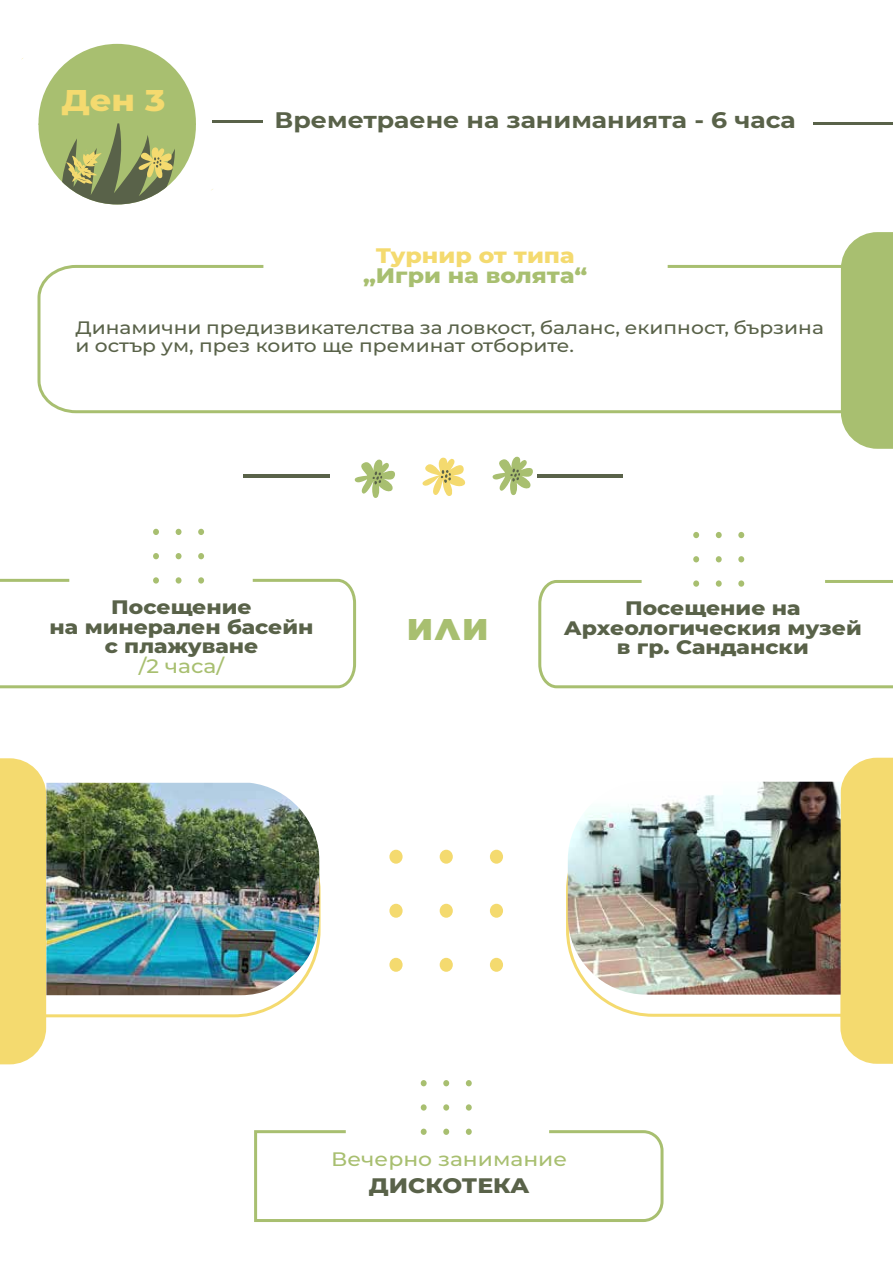
<style>
.page{position:relative;width:893px;height:1263px;background:#fff}
.page>*{position:absolute;margin:0;border:0;box-sizing:border-box;transform-origin:0 0}
.t1{font:800 30px "Montserrat";color:#f4da6f;scale:1.12 1}
.t2{font:900 30px "Montserrat";color:#a8bf70;scale:1.05 1}
.t3{font:700 22.5px "Montserrat";color:#596249;scale:1.12 1}
.t4{font:800 21px "Montserrat";color:#a8bf70;scale:1.12 1}
.t5{font:800 21px "Montserrat";color:#f4da6f;scale:1.12 1}
.t6{font:800 21px "Montserrat";color:#596249;scale:1.12 1}
.t7{font:800 19.5px/19.5px "Montserrat";color:#596249;text-align:center;scale:1.12 1}
.t8{font:500 19.5px "Montserrat";color:#a8bf70;scale:1.12 1}
.t9{font:500 18px/18px "Montserrat";color:#596249;scale:1.12 1}
</style>
<div class="page">
<svg style="left:421px;top:1080px;width:6px;height:6px"></svg>
<svg style="left:443px;top:1080px;width:6px;height:6px"></svg>
<svg style="left:466px;top:1080px;width:6px;height:6px"></svg>
<svg style="left:421px;top:1104px;width:6px;height:6px"></svg>
<svg style="left:443px;top:1104px;width:6px;height:6px"></svg>
<svg style="left:466px;top:1104px;width:6px;height:6px"></svg>
<svg style="left:254px;top:1130px;width:409px;height:92px"></svg>
<svg style="left:39px;top:44px;width:157px;height:160px"></svg>
<hr style="left:212px;top:120px;width:50px;height:3px;background:#596249">
<hr style="left:813px;top:122px;width:80px;height:3px;background:#596249">
<div style="left:389px;top:850px;width:14px;height:14px;background:#f4da6f;border-radius:50%"></div>
<div style="left:440px;top:850px;width:13px;height:14px;background:#f4da6f;border-radius:50%"></div>
<div style="left:490px;top:850px;width:13px;height:14px;background:#f4da6f;border-radius:50%"></div>
<div style="left:389px;top:904px;width:14px;height:14px;background:#f4da6f;border-radius:50%"></div>
<div style="left:440px;top:904px;width:13px;height:14px;background:#f4da6f;border-radius:50%"></div>
<div style="left:490px;top:904px;width:13px;height:14px;background:#f4da6f;border-radius:50%"></div>
<div style="left:389px;top:958px;width:14px;height:14px;background:#f4da6f;border-radius:50%"></div>
<div style="left:440px;top:958px;width:13px;height:14px;background:#f4da6f;border-radius:50%"></div>
<div style="left:490px;top:958px;width:13px;height:14px;background:#f4da6f;border-radius:50%"></div>
<svg style="left:566px;top:873px;width:274px;height:144px"></svg>
<div style="left:840px;top:758px;width:53px;height:306px;background:#f4da6f"></div>
<svg style="left:46px;top:855px;width:275px;height:162px"></svg>
<div style="left:0;top:758px;width:46px;height:306px;background:#f4da6f"></div>
<svg style="left:37px;top:265px;width:804px;height:148px"></svg>
<div style="left:841px;top:232px;width:52px;height:217px;background:#a8bf70"></div>
<hr style="left:243px;top:475px;width:380px;height:3px;background:#596249">
<div style="left:330px;top:456px;width:206px;height:46px;background:#fff"></div>
<svg style="left:422px;top:457px;width:43px;height:39px"></svg>
<svg style="left:492px;top:456px;width:41px;height:39px"></svg>
<svg style="left:354px;top:459px;width:41px;height:39px"></svg>
<svg style="left:153px;top:529px;width:6px;height:6px"></svg>
<svg style="left:176px;top:529px;width:6px;height:6px"></svg>
<svg style="left:198px;top:529px;width:6px;height:6px"></svg>
<svg style="left:153px;top:553px;width:6px;height:6px"></svg>
<svg style="left:176px;top:553px;width:6px;height:6px"></svg>
<svg style="left:198px;top:553px;width:6px;height:6px"></svg>
<div style="left:153px;top:577px;width:6px;height:7px;background:#a8bf70;border-radius:50%"></div>
<div style="left:198px;top:577px;width:6px;height:7px;background:#a8bf70;border-radius:50%"></div>
<svg style="left:0;top:579px;width:356px;height:109px"></svg>
<svg style="left:738px;top:532px;width:6px;height:6px"></svg>
<svg style="left:716px;top:532px;width:6px;height:6px"></svg>
<svg style="left:693px;top:532px;width:6px;height:6px"></svg>
<svg style="left:738px;top:556px;width:6px;height:6px"></svg>
<svg style="left:716px;top:556px;width:6px;height:6px"></svg>
<svg style="left:693px;top:556px;width:6px;height:6px"></svg>
<svg style="left:538px;top:580px;width:355px;height:108px"></svg>
<img style="left:568px;top:782px;width:273px;height:213px">
<img style="left:46px;top:783px;width:273px;height:212px">
<h1 class="t1" style="left:61px;top:78px;width:94px">Ден 3</h1>
<p class="t3" style="left:275px;top:104px;width:467px">Времетраене на заниманията - 6 часа</p>
<p class="t5" style="left:376px;top:240px;width:179px">Турнир от типа</p>
<p class="t4" style="left:363px;top:260px;width:202px">„Игри на волята“</p>
<p class="t9" style="left:75px;top:318px;width:670px">Динамични предизвикателства за ловкост, баланс, екипност, бързина и остър ум, през които ще преминат отборите.</p>
<p class="t7" style="left:50px;top:596px;width:237px">Посещение<br>на минерален басейн с плажуване</p>
<p class="t8" style="left:139px;top:652px;width:78px">/2 часа/</p>
<h1 class="t2" style="left:407px;top:607px;width:78px">ИЛИ</h1>
<p class="t7" style="left:564px;top:598px;width:267px">Посещение на<br>Археологическия музей в гр. Сандански</p>
<p class="t8" style="left:331px;top:1145px;width:212px">Вечерно занимание</p>
<p class="t6" style="left:369px;top:1170px;width:145px">ДИСКОТЕКА</p>
</div>
